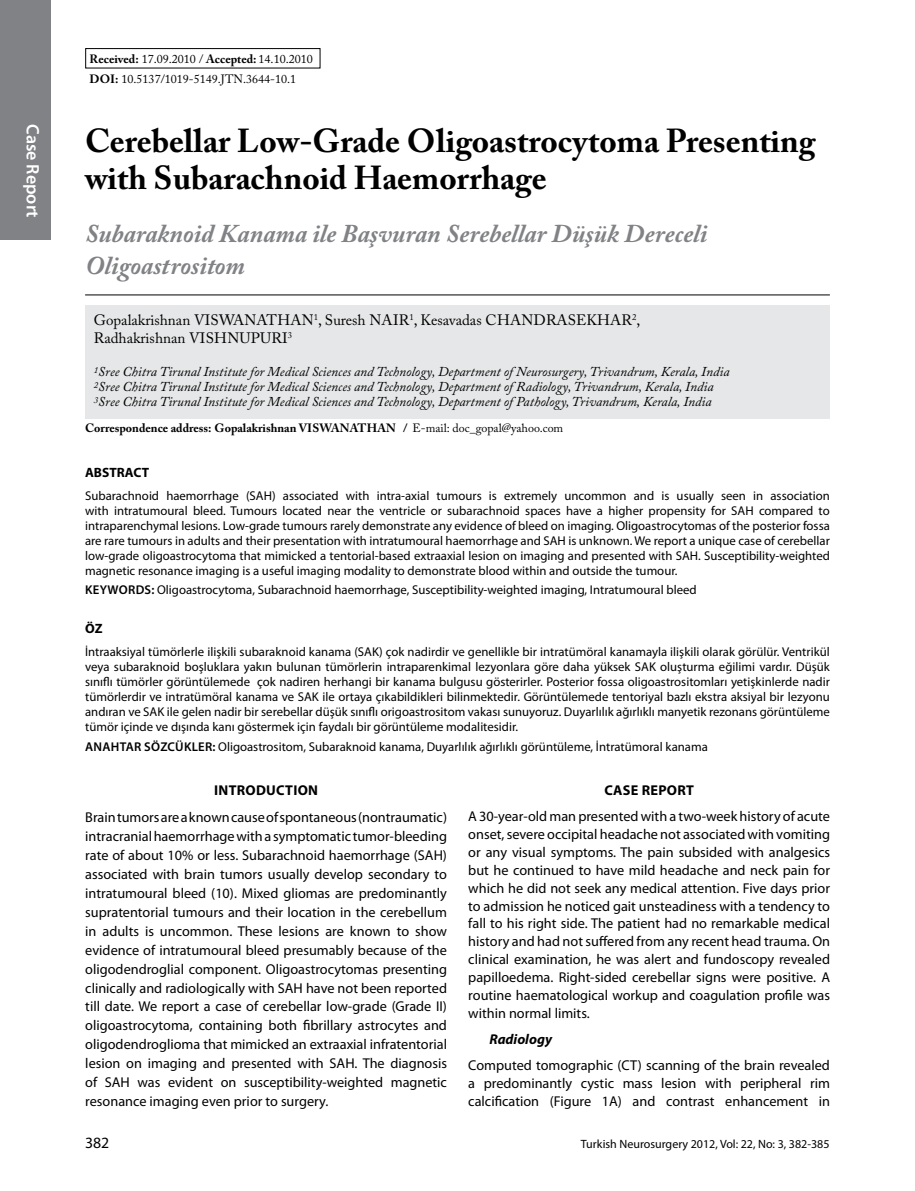
<style>
.page{position:relative;width:915px;height:1191px;background:#fff}
.page>*{position:absolute;margin:0;border:0;box-sizing:border-box;transform-origin:0 0}
.t1{font:700 33px/37.5px "Adobe Caslon Pro";color:#000}
.t2{font:italic 700 25.5px/31.5px "Adobe Caslon Pro";color:#808285}
.t3{font:600 18px "Myriad Pro";color:#fff}
.t4{font:15.75px "Myriad Pro";color:#000}
.t5{font:15px "Adobe Caslon Pro";color:#000}
.t6{font:14.25px/18.9px "Myriad Pro";color:#000;text-align:justify}
.t7{font:700 14.25px "Myriad Pro";letter-spacing:.02em;color:#000}
.t8{font:italic 700 14.25px "Myriad Pro";color:#000}
.t9{font:italic 13.5px/15px "Adobe Caslon Pro";color:#000}
.t10{font:700 13.5px "Myriad Pro";color:#000}
.t11{font:12.75px/15px "Myriad Pro";color:#000;text-align:justify}
.t12{font:12px/20.2px "Adobe Caslon Pro";color:#000}
.t13{font:700 12px "Adobe Caslon Pro";color:#000}
.t14{font:12px "Myriad Pro";color:#000}
.t15{font:8.7px "Adobe Caslon Pro";color:#000}
.s1{font-weight:700}
.s2{font-size:15px}
.s3{font-weight:600}
</style>
<div class="page">
<div style="left:0;top:0;width:51px;height:240px;background:#808285"></div>
<div style="left:85px;top:48px;width:235px;height:20px;border:1px solid #000"></div>
<hr style="left:85px;top:294px;width:744px;height:1px;background:#000">
<div style="left:85px;top:305px;width:744px;height:113px;background:#e6e7e8"></div>
<h3 class="t3" style="left:44px;top:124px;width:95px;rotate:90deg">CASE REPORT</h3>
<p class="t12" style="left:89px;top:48px;width:225px"><span class="s1">Received:</span> 17.09.2010 / <span class="s1">Accepted:</span> 14.10.2010<br><span class="s1">DOI:</span> 10.5137/1019-5149.JTN.3644-10.1</p>
<h1 class="t1" style="left:85px;top:122px;width:732px">Cerebellar Low-Grade Oligoastrocytoma Presenting with Subarachnoid Haemorrhage</h1>
<h2 class="t2" style="left:85px;top:218px;width:623px">Subaraknoid Kanama ile Başvuran Serebellar Düşük Dereceli<br>Oligoastrositom</h2>
<p class="t5" style="left:94px;top:311px;width:112px">Gopalakrishnan Vıswanathan</p>
<p class="t5" style="left:314px;top:311px;width:196px"><sup>1</sup>, Suresh Naır<sup>1</sup>, Kesavadas Chandrasekhar</p>
<p class="t15" style="left:632px;top:312px;width:10px">2<span class="s2">,</span></p>
<p class="t5" style="left:94px;top:329px;width:107px">Radhakrishnan Vıshnu</p>
<p class="t5" style="left:251px;top:329px;width:43px">purı <sup>3</sup></p>
<p class="t9" style="left:94px;top:364px;width:637px"><sup>1</sup>Sree Chitra Tirunal Institute for Medical Sciences and Technology, Department of Neurosurgery, Trivandrum, Kerala, India<br><sup>2</sup>Sree Chitra Tirunal Institute for Medical Sciences and Technology, Department of Radiology, Trivandrum, Kerala, India<br><sup>3</sup>Sree Chitra Tirunal Institute for Medical Sciences and Technology, Department of Pathology, Trivandrum, Kerala, India</p>
<p class="t13" style="left:85px;top:420px;width:232px">Correspondence address: Gopalakrishnan Vıswanathan</p>
<p class="t12" style="left:403px;top:417px;width:161px"><span class="s1">/</span> E-mail: doc_gopal@yahoo.com</p>
<p class="t10" style="left:85px;top:463px;width:65px">ABSTRACT</p>
<p class="t11" style="left:85px;top:488px;width:746px">Subarachnoid haemorrhage (SAH) associated with intra-axial tumours is extremely uncommon and is usually seen in association with intratumoural bleed. Tumours located near the ventricle or subarachnoid spaces have a higher propensity for SAH compared to intraparenchymal lesions. Low-grade tumours rarely demonstrate any evidence of bleed on imaging. Oligoastrocytomas of the posterior fossa are rare tumours in adults and their presentation with intratumoural haemorrhage and SAH is unknown. We report a unique case of cerebellar low-grade oligoastrocytoma that mimicked a tentorial-based extraaxial lesion on imaging and presented with SAH. Susceptibility-weighted magnetic resonance imaging is a useful imaging modality to demonstrate blood within and outside the tumour.</p>
<p class="t11" style="left:85px;top:582px;width:612px"><span class="s3">KEYWORDS:</span> Oligoastrocytoma, Subarachnoid haemorrhage, Susceptibility-weighted imaging, Intratumoural bleed</p>
<p class="t10" style="left:85px;top:619px;width:19px">ÖZ</p>
<p class="t11" style="left:85px;top:644px;width:746px">İntraaksiyal tümörlerle ilişkili subaraknoid kanama (SAK) çok nadirdir ve genellikle bir intratümöral kanamayla ilişkili olarak görülür. Ventrikül veya subaraknoid boşluklara yakın bulunan tümörlerin intraparenkimal lezyonlara göre daha yüksek SAK oluşturma eğilimi vardır. Düşük sınıflı tümörler görüntülemede çok nadiren herhangi bir kanama bulgusu gösterirler. Posterior fossa oligoastrositomları yetişkinlerde nadir tümörlerdir ve intratümöral kanama ve SAK ile ortaya çıkabildikleri bilinmektedir. Görüntülemede tentoriyal bazlı ekstra aksiyal bir lezyonu andıran ve SAK ile gelen nadir bir serebellar düşük sınıflı origoastrositom vakası sunuyoruz. Duyarlılık ağırlıklı manyetik rezonans görüntüleme tümör içinde ve dışında kanı göstermek için faydalı bir görüntüleme modalitesidir.</p>
<p class="t11" style="left:85px;top:738px;width:624px"><span class="s3">ANAHTAR SÖZCÜKLER:</span> Oligoastrositom, Subaraknoid kanama, Duyarlılık ağırlıklı görüntüleme, İntratümoral kanama</p>
<p class="t7" style="left:214px;top:781px;width:105px">INTRODUCTION</p>
<p class="t6" style="left:85px;top:808px;width:363px">Brain tumors are a known cause of spontaneous (nontraumatic) intracranial haemorrhage with a symptomatic tumor-bleeding rate of about 10% or less. Subarachnoid haemorrhage (SAH) associated with brain tumors usually develop secondary to intratumoural bleed (10). Mixed gliomas are predominantly supratentorial tumours and their location in the cerebellum in adults is uncommon. These lesions are known to show evidence of intratumoural bleed presumably because of the oligodendroglial component. Oligoastrocytomas presenting clinically and radiologically with SAH have not been reported till date. We report a case of cerebellar low-grade (Grade II) oligoastrocytoma, containing both fibrillary astrocytes and oligodendroglioma that mimicked an extraaxial infratentorial lesion on imaging and presented with SAH. The diagnosis of SAH was evident on susceptibility-weighted magnetic resonance imaging even prior to surgery.</p>
<p class="t7" style="left:604px;top:781px;width:82px">CASE REPORT</p>
<p class="t6" style="left:468px;top:807px;width:363px;line-height:17.9px">A 30-year-old man presented with a two-week history of acute onset, severe occipital headache not associated with vomiting or any visual symptoms. The pain subsided with analgesics but he continued to have mild headache and neck pain for which he did not seek any medical attention. Five days prior to admission he noticed gait unsteadiness with a tendency to fall to his right side. The patient had no remarkable medical history and had not suffered from any recent head trauma. On clinical examination, he was alert and fundoscopy revealed papilloedema. Right-sided cerebellar signs were positive. A routine haematological workup and coagulation profile was within normal limits.</p>
<p class="t8" style="left:489px;top:1030px;width:64px">Radiology</p>
<p class="t6" style="left:468px;top:1056px;width:363px;line-height:17.9px">Computed tomographic (CT) scanning of the brain revealed a predominantly cystic mass lesion with peripheral rim calcification (Figure 1A) and contrast enhancement in</p>
<p class="t4" style="left:85px;top:1133px;width:26px">382</p>
<p class="t14" style="left:580px;top:1137px;width:250px">Turkish Neurosurgery 2012, Vol: 22, No: 3, 382-385</p>
</div>
